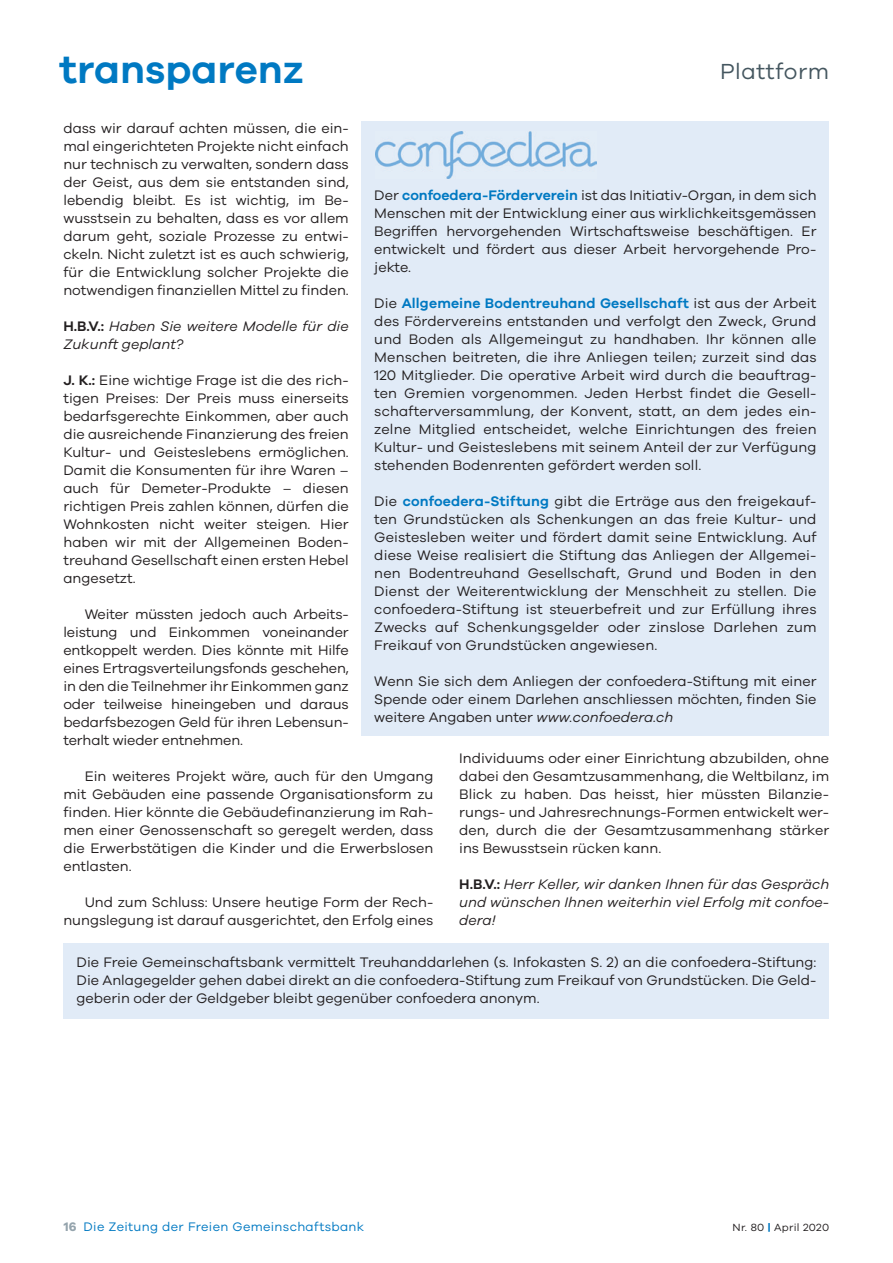
<style>
.page{position:relative;width:893px;height:1263px;background:#fff}
.page>*{position:absolute;margin:0;border:0;box-sizing:border-box;transform-origin:0 0}
.t1{font:600 40.5px "Galano Grotesque";color:#0079c2}
.t2{font:22.5px "Galano Grotesque";letter-spacing:.025em;color:#455760}
.t3{font:14.25px/18px "Galano Grotesque";color:#231f20;text-align:justify}
.t4{font:italic 14.25px/18px "Galano Grotesque";color:#231f20}
.t5{font:12.75px "Galano Grotesque";letter-spacing:.025em;color:#0079c2}
.t6{font:10.8px "Galano Grotesque";letter-spacing:.025em;color:#231f20}
.s1{font-weight:600;font-style:normal}
.s2{font-weight:600}
.s3{font-weight:600;color:#0079c2}
.s4{font-style:italic}
.s5{font-weight:700;color:#95a4ad}
.s6{font-weight:700;color:#0079c2}
</style>
<div class="page">
<div style="left:362px;top:122px;width:467px;height:614px;background:#e1ebf7"></div>
<div style="left:64px;top:943px;width:765px;height:75px;background:#e1ebf7"></div>
<img style="left:375px;top:131px;width:222px;height:48px">
<h1 class="t1" style="left:60px;top:45px;width:246px">transparenz</h1>
<h2 class="t2" style="left:720px;top:57px;width:111px">Plattform</h2>
<p class="t3" style="left:63px;top:118px;width:287px">dass wir darauf achten müssen, die ein&shy;mal eingerichteten Projekte nicht einfach nur technisch zu verwalten, sondern dass der Geist, aus dem sie entstanden sind, lebendig bleibt. Es ist wichtig, im Be&shy;wusstsein zu behalten, dass es vor allem darum geht, soziale Prozesse zu entwi&shy;ckeln. Nicht zuletzt ist es auch schwierig, für die Entwicklung solcher Projekte die notwendigen finanziellen Mittel zu finden.</p>
<p class="t4" style="left:63px;top:316px;width:287px"><span class="s1">H.B.V.:</span> Haben Sie weitere Modelle für die<br>Zukunft geplant?</p>
<p class="t3" style="left:63px;top:370px;width:287px"><span class="s2">J. K.:</span> Eine wichtige Frage ist die des rich&shy;tigen Preises: Der Preis muss einerseits bedarfsgerechte Einkommen, aber auch die ausreichende Finanzierung des freien Kultur- und Geisteslebens ermöglichen.<br>Damit die Konsumenten für ihre Waren – auch für Demeter-Produkte – diesen richtigen Preis zahlen können, dürfen die Wohnkosten nicht weiter steigen. Hier haben wir mit der Allgemeinen Boden&shy;treuhand Gesellschaft einen ersten Hebel angesetzt.</p>
<p class="t3" style="left:63px;top:604px;width:287px;text-indent:21px">Weiter müssten jedoch auch Arbeits&shy;leistung und Einkommen voneinander entkoppelt werden. Dies könnte mit Hilfe eines Ertragsverteilungsfonds geschehen, in den die Teilnehmer ihr Einkommen ganz oder teilweise hineingeben und daraus bedarfsbezogen Geld für ihren Lebensun&shy;terhalt wieder entnehmen.</p>
<p class="t3" style="left:63px;top:766px;width:371px;text-indent:21px">Ein weiteres Projekt wäre, auch für den Umgang mit Gebäuden eine passende Organisationsform zu finden. Hier könnte die Gebäudefinanzierung im Rah&shy;men einer Genossenschaft so geregelt werden, dass die Erwerbstätigen die Kinder und die Erwerbslosen entlasten.</p>
<p class="t3" style="left:63px;top:892px;width:371px;text-align:right">Und zum Schluss: Unsere heutige Form der Rech&shy;nungslegung ist darauf ausgerichtet, den Erfolg eines</p>
<p class="t3" style="left:374px;top:186px;width:444px">Der <span class="s3">confoedera-Förderverein</span> ist das Initiativ-Organ, in dem sich Menschen mit der Entwicklung einer aus wirklichkeitsgemässen Begriffen hervorgehenden Wirtschaftsweise beschäftigen. Er entwickelt und fördert aus dieser Arbeit hervorgehende Pro&shy;jekte.</p>
<p class="t3" style="left:374px;top:294px;width:444px">Die <span class="s3">Allgemeine Bodentreuhand Gesellschaft</span> ist aus der Arbeit des Fördervereins entstanden und verfolgt den Zweck, Grund und Boden als Allgemeingut zu handhaben. Ihr können alle Menschen beitreten, die ihre Anliegen teilen; zurzeit sind das 120 Mitglieder. Die operative Arbeit wird durch die beauftrag&shy;ten Gremien vorgenommen. Jeden Herbst findet die Gesell&shy;schafterversammlung, der Konvent, statt, an dem jedes ein&shy;zelne Mitglied entscheidet, welche Einrichtungen des freien Kultur- und Geisteslebens mit seinem Anteil der zur Verfügung stehenden Bodenrenten gefördert werden soll.</p>
<p class="t3" style="left:374px;top:492px;width:444px">Die <span class="s3">confoedera-Stiftung</span> gibt die Erträge aus den freigekauf&shy;ten Grundstücken als Schenkungen an das freie Kultur- und Geistesleben weiter und fördert damit seine Entwicklung. Auf diese Weise realisiert die Stiftung das Anliegen der Allgemei&shy;nen Bodentreuhand Gesellschaft, Grund und Boden in den Dienst der Weiterentwicklung der Menschheit zu stellen. Die confoedera-Stiftung ist steuerbefreit und zur Erfüllung ihres Zwecks auf Schenkungsgelder oder zinslose Darlehen zum Freikauf von Grundstücken angewiesen.</p>
<p class="t3" style="left:374px;top:672px;width:444px">Wenn Sie sich dem Anliegen der confoedera-Stiftung mit einer Spende oder einem Darlehen anschliessen möchten, finden Sie weitere Angaben unter <span class="s4">www.confoedera.ch</span></p>
<p class="t3" style="left:459px;top:748px;width:371px">Individuums oder einer Einrichtung abzubilden, ohne dabei den Gesamtzusammenhang, die Weltbilanz, im Blick zu haben. Das heisst, hier müssten Bilanzie&shy;rungs- und Jahresrechnungs-Formen entwickelt wer&shy;den, durch die der Gesamtzusammenhang stärker ins Bewusstsein rücken kann.</p>
<p class="t4" style="left:459px;top:874px;width:371px;text-align:justify"><span class="s1">H.B.V.:</span> Herr Keller, wir danken Ihnen für das Gespräch und wünschen Ihnen weiterhin viel Erfolg mit confoe&shy;dera!</p>
<p class="t3" style="left:77px;top:953px;width:741px">Die Freie Gemeinschaftsbank vermittelt Treuhanddarlehen (s. Infokasten S. 2) an die confoedera-Stiftung:<br>Die Anlagegelder gehen dabei direkt an die confoedera-Stiftung zum Freikauf von Grundstücken. Die Geld&shy;geberin oder der Geldgeber bleibt gegenüber confoedera anonym.</p>
<p class="t5" style="left:64px;top:1219px;width:302px"><span class="s5">16</span> Die Zeitung der Freien Gemeinschaftsbank</p>
<p class="t6" style="left:733px;top:1220px;width:98px">Nr. 80 <span class="s6">|</span> April 2020</p>
</div>
